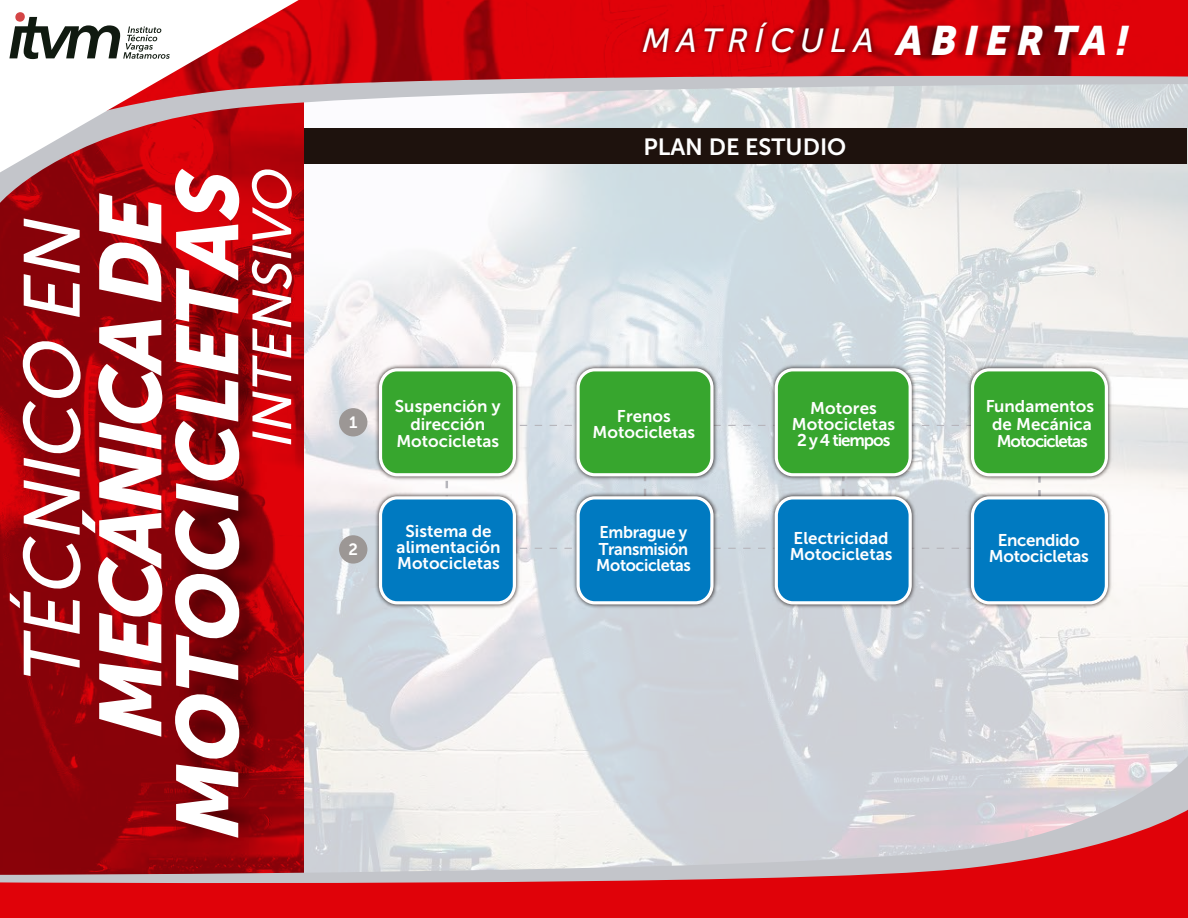
<style>
.page{position:relative;width:1188px;height:918px;background:#fff}
.page>*{position:absolute;margin:0;border:0;box-sizing:border-box;transform-origin:0 0}
.t1{font:italic 86.85px/76.9px "Museo Sans 900";color:#fff;text-align:right}
.t2{font:italic 79.2px "Museo Sans 500";color:#fff}
.t3{font:italic 54.75px "Museo Sans 500";color:#fff}
.t4{font:italic 33.3px "Museo Sans 500";color:#fff}
.t5{font:23.4px "Museo Sans 700";color:#fff}
.t6{font:16.95px/16.4px "Museo Sans 700";color:#fff;text-align:center}
.t7{font:16.95px/16.4px "Museo Sans 700";letter-spacing:-.025em;color:#fff;scale:.96 1}
.t8{font:16.95px "Museo Sans 700";letter-spacing:-.065em;color:#fff}
.t9{font:16.35px "Museo Sans 700";color:#fff}
.s1{font-family:"Museo Sans 900";font-size:40.65px}
</style>
<div class="page">
<img style="left:304px;top:203px;width:884px;height:553px">
<img style="left:0;top:203px;width:304px;height:553px">
<img style="left:158px;top:248px;width:133px;height:508px">
<img style="left:374px;top:363px;width:148px;height:119px">
<img style="left:374px;top:491px;width:148px;height:119px">
<img style="left:571px;top:604px;width:148px;height:6px">
<img style="left:769px;top:604px;width:148px;height:6px">
<img style="left:966px;top:491px;width:148px;height:119px">
<img style="left:571px;top:363px;width:148px;height:5px">
<img style="left:769px;top:363px;width:148px;height:5px">
<img style="left:966px;top:363px;width:148px;height:119px">
<svg style="left:379px;top:368px;width:729px;height:236px;background:#66afa1"></svg>
<div style="left:339px;top:408px;width:28px;height:28px;background:#9c9795;border-radius:50%"></div>
<div style="left:339px;top:535px;width:28px;height:29px;background:#9c9795;border-radius:50%"></div>
<svg style="left:0;top:149px;width:1188px;height:54px"></svg>
<img style="left:304px;top:0;width:884px;height:149px">
<svg style="left:0;top:756px;width:1188px;height:54px"></svg>
<svg style="left:0;top:810px;width:1188px;height:108px;background:#cf5f64"></svg>
<img style="left:632px;top:15px;width:251px;height:51px">
<svg style="left:0;top:0;width:304px;height:183px"></svg>
<svg style="left:9px;top:12px;width:161px;height:47px"></svg>
<img style="left:883px;top:11px;width:236px;height:63px">
<h1 class="t1" style="left:92px;top:843px;width:689px;rotate:-90deg">MECÁNICA DE<br>MOTOCICLETAS</h1>
<h2 class="t2" style="left:9px;top:687px;width:483px;rotate:-90deg">TÉCNICO EN</h2>
<h3 class="t3" style="left:242px;top:450px;width:292px;rotate:-90deg">INTENSIVO</h3>
<p class="t9" style="left:349px;top:414px;width:10px">1</p>
<p class="t9" style="left:349px;top:541px;width:11px">2</p>
<p class="t6" style="left:395px;top:397px;width:107px;line-height:17.9px">Suspención y dirección<br>Motocicletas</p>
<p class="t6" style="left:397px;top:523px;width:105px">Sistema de alimentación<br>Motocicletas</p>
<h3 class="t4" style="left:640px;top:22px;width:497px">MATRÍCULA <span class="s1">ABIERTA!</span></h3>
<h3 class="t5" style="left:643px;top:133px;width:204px">PLAN DE ESTUDIO</h3>
<p class="t6" style="left:593px;top:408px;width:104px">Frenos<br>Motocicletas</p>
<p class="t6" style="left:792px;top:400px;width:105px">Motores<br>Motocicletas<br>2 y 4 tiempos</p>
<p class="t6" style="left:986px;top:398px;width:110px">Fundamentos</p>
<p class="t6" style="left:992px;top:416px;width:101px">de Mecánica</p>
<p class="t8" style="left:997px;top:432px;width:92px">Motocicletas</p>
<p class="t7" style="left:596px;top:524px;width:100px">Embrague y<br>Transmisión<br>Motocicletas</p>
<p class="t6" style="left:989px;top:532px;width:102px">Encendido<br>Motocicletas</p>
<p class="t6" style="left:790px;top:530px;width:104px;text-align:left">Electricidad<br>Motocicletas</p>
</div>
